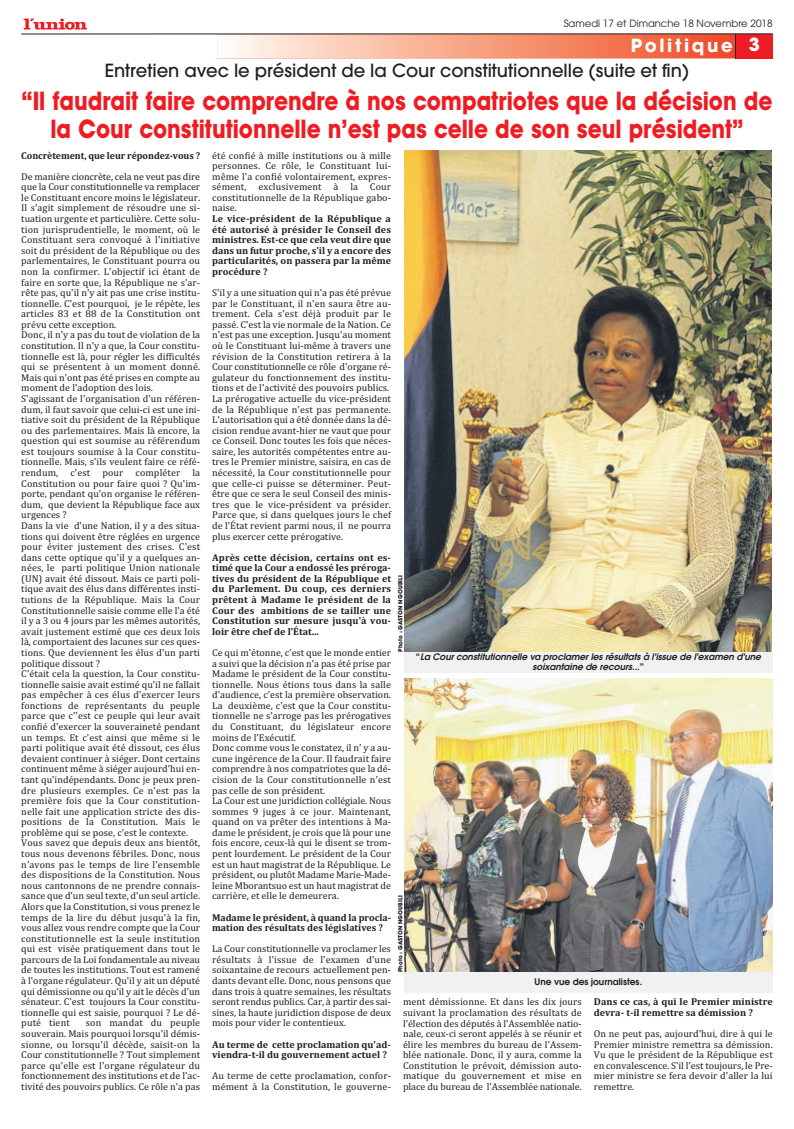
<style>
.page{position:relative;width:794px;height:1129px;background:#fff}
.page>*{position:absolute;margin:0;border:0;box-sizing:border-box;transform-origin:0 0}
.t1{font:700 26px/28px "Avant Garde BQ";color:#ee1d23;text-align:center;scale:.87 1}
.t2{font:500 18px "Avant Garde";color:#231f20}
.t3{font:700 18px "Avant Garde";letter-spacing:.15em;color:#fff}
.t4{font:10px/10.6px "Cambria";color:#231f20;text-align:justify}
.t5{font:700 10px/10.6px "Cambria";color:#231f20}
.t6{font:10px "Avant Garde";color:#231f20}
.t7{font:italic 600 9px/10.8px "Avant Garde";color:#231f20;text-align:center}
.t8{font:600 9px "Avant Garde";color:#231f20}
.t9{font:700 6px "Avant Garde BQ";color:#231f20}
.s1{font-style:normal}
</style>
<div class="page">
<img style="left:21px;top:18px;width:68px;height:16px">
<svg style="left:24px;top:19px;width:63px;height:11px"></svg>
<div style="left:217px;top:34px;width:553px;height:24px;background:linear-gradient(to right,#fffbee,#eb3e12)"></div>
<div style="left:736px;top:34px;width:36px;height:24px;background:#ee1d23"></div>
<hr style="left:21px;top:34px;width:751px;height:1px;background:#231f20">
<img style="left:404px;top:151px;width:368px;height:500px">
<div style="left:404px;top:652px;width:368px;height:20px;background:#f0f1f2"></div>
<img style="left:404px;top:678px;width:368px;height:293px">
<div style="left:404px;top:972px;width:368px;height:20px;background:#f0f1f2"></div>
<p class="t6" style="left:563px;top:19px;width:210px">Samedi 17 et Dimanche 18 Novembre 2018</p>
<h2 class="t3" style="left:631px;top:38px;width:130px">Politique 3</h2>
<h2 class="t2" style="left:105px;top:64px;width:586px">Entretien avec le président de la Cour constitutionnelle (suite et fin)</h2>
<h1 class="t1" style="left:21px;top:87px;width:865px">“Il faudrait faire comprendre à nos compatriotes que la décision de la Cour constitutionnelle n’est pas celle de son seul président”</h1>
<p class="t5" style="left:21px;top:150px;width:180px">Concrètement, que leur répondez-vous ?</p>
<p class="t4" style="left:21px;top:171px;width:180px;text-align:left">De manière cioncrète, cela ne veut pas dire que la Cour constitutionnelle va remplacer le Constituant encore moins le législateur.<br>Il s'agit simplement de résoudre une si&shy;tuation urgente et particulière. Cette solu&shy;tion jurisprudentielle, le moment, où le Constituant sera convoqué à l'initiative soit du président de la République ou des parlementaires, le Constituant pourra ou non la confirmer. L'objectif ici étant de faire en sorte que, la République ne s'ar&shy;rête pas, qu'il n'y ait pas une crise institu&shy;tionnelle. C'est pourquoi, je le répète, les articles 83 et 88 de la Constitution ont prévu cette exception.<br>Donc, il n'y a pas du tout de violation de la constitution. Il n'y a que, la Cour constitu&shy;tionnelle est là, pour régler les difficultés qui se présentent à un moment donné.<br>Mais qui n'ont pas été prises en compte au moment de l'adoption des lois.<br>S'agissant de l'organisation d'un référen&shy;dum, il faut savoir que celui-ci est une ini&shy;tiative soit du président de la République ou des parlementaires. Mais là encore, la question qui est soumise au référendum est toujours soumise à la Cour constitu&shy;tionnelle. Mais, s'ils veulent faire ce réfé&shy;rendum, c'est pour compléter la Constitution ou pour faire quoi ? Qu'im&shy;porte, pendant qu'on organise le référen&shy;dum, que devient la République face aux urgences ?<br>Dans la vie d'une Nation, il y a des situa&shy;tions qui doivent être réglées en urgence pour éviter justement des crises. C'est dans cette optique qu'il y a quelques an&shy;nées, le parti politique Union nationale (UN) avait été dissout. Mais ce parti poli&shy;tique avait des élus dans différentes insti&shy;tutions de la République. Mais la Cour Constitutionnelle saisie comme elle l'a été il y a 3 ou 4 jours par les mêmes autorités, avait justement estimé que ces deux lois là, comportaient des lacunes sur ces ques&shy;tions. Que deviennent les élus d'un parti politique dissout ?<br>C'était cela la question, la Cour constitu&shy;tionnelle saisie avait estimé qu'il ne fallait pas empêcher à ces élus d'exercer leurs fonctions de représentants du peuple parce que c''est ce peuple qui leur avait confié d'exercer la souveraineté pendant un temps. Et c'est ainsi que même si le parti politique avait été dissout, ces élus devaient continuer à siéger. Dont certains continuent même à siéger aujourd'hui en&shy;tant qu'indépendants. Donc je peux pren&shy;dre plusieurs exemples. Ce n'est pas la première fois que la Cour constitution&shy;nelle fait une application stricte des dis&shy;positions de la Constitution. Mais le problème qui se pose, c'est le contexte.<br>Vous savez que depuis deux ans bientôt, tous nous devenons fébriles. Donc, nous n'avons pas le temps de lire l'ensemble des dispositions de la Constitution. Nous nous cantonnons de ne prendre connais&shy;sance que d'un seul texte, d'un seul article.<br>Alors que la Constitution, si vous prenez le temps de la lire du début jusqu'à la fin, vous allez vous rendre compte que la Cour constitutionnelle est la seule institution qui est visée pratiquement dans tout le parcours de la Loi fondamentale au niveau de toutes les institutions. Tout est ramené à l'organe régulateur. Qu'il y ait un député qui démissionne ou qu'il y ait le décès d'un sénateur. C'est toujours la Cour constitu&shy;tionnelle qui est saisie, pourquoi ? Le dé&shy;puté tient</p>
<p class="t4" style="left:21px;top:1017px;width:180px;text-indent:64px">son mandat du peuple souverain. Mais pourquoi lorsqu'il démis&shy;sionne, ou lorsqu'il décède, saisit-on la Cour constitutionnelle ? Tout simplement parce qu'elle est l'organe régulateur du fonctionnement des institutions et de l'ac&shy;tivité des pouvoirs publics. Ce rôle n'a pas</p>
<p class="t4" style="left:212px;top:150px;width:180px">été confié à mille institutions ou à mille personnes. Ce rôle, le Constituant lui&shy;même l'a confié volontairement, expres&shy;sément, exclusivement à la Cour constitutionnelle de la République gabo&shy;naise.</p>
<p class="t5" style="left:212px;top:213px;width:180px;text-align:justify">Le vice-président de la République a été autorisé à présider le Conseil des ministres. Est-ce que cela veut dire que dans un futur proche, s'il y a encore des particularités, on passera par la même procédure ?</p>
<p class="t4" style="left:212px;top:287px;width:180px;text-align:left">S'il y a une situation qui n'a pas été prévue par le Constituant, il n'en saura être au&shy;trement. Cela s'est déjà produit par le passé. C'est la vie normale de la Nation. Ce n'est pas une exception. Jusqu'au moment où le Constituant lui-même à travers une révision de la Constitution retirera à la Cour constitutionnelle ce rôle d'organe ré&shy;gulateur du fonctionnement des institu&shy;tions et de l'activité des pouvoirs publics.<br>La prérogative actuelle du vice-président de la République n'est pas permanente.<br>L'autorisation qui a été donnée dans la dé&shy;cision rendue avant-hier ne vaut que pour ce Conseil. Donc toutes les fois que néces&shy;saire, les autorités compétentes entre au&shy;tres le Premier ministre, saisira, en cas de nécessité, la Cour constitutionnelle pour que celle-ci puisse se déterminer. Peut&shy;être que ce sera le seul Conseil des minis&shy;tres que le vice-président va présider.<br>Parce que, si dans quelques jours le chef de l’État revient parmi nous, il ne pourra plus exercer cette prérogative.</p>
<p class="t5" style="left:212px;top:552px;width:180px;text-align:justify">Après cette décision, certains ont es&shy;timé que la Cour a endossé les préroga&shy;tives du président de la République et du Parlement. Du coup, ces derniers prêtent à Madame le président de la Cour des ambitions de se tailler une Constitution sur mesure jusqu'à vou&shy;loir être chef de l’État...</p>
<p class="t4" style="left:212px;top:647px;width:180px;text-align:left">Ce qui m'étonne, c'est que le monde entier a suivi que la décision n'a pas été prise par Madame le président de la Cour constitu&shy;tionnelle. Nous étions tous dans la salle d'audience, c'est la première observation.<br>La deuxième, c'est que la Cour constitu&shy;tionnelle ne s'arroge pas les prérogatives du Constituant, du législateur encore moins de l'Exécutif.<br>Donc comme vous le constatez, il n' y a au&shy;cune ingérence de la Cour. Il faudrait faire comprendre à nos compatriotes que la dé&shy;cision de la Cour constitutionnelle n'est pas celle de son président.<br>La Cour est une juridiction collégiale. Nous sommes 9 juges à ce jour. Maintenant, quand on va prêter des intentions à Ma&shy;dame le président, je crois que là pour une fois encore, ceux-là qui le disent se trom&shy;pent lourdement. Le président de la Cour est un haut magistrat de la République. Le président, ou plutôt Madame Marie-Made&shy;leine Mborantsuo est un haut magistrat de carrière, et elle le demeurera.</p>
<p class="t5" style="left:212px;top:911px;width:180px">Madame le président, à quand la procla&shy;mation des résultats des législatives ?</p>
<p class="t4" style="left:212px;top:943px;width:180px">La Cour constitutionnelle va proclamer les résultats à l'issue de l'examen d'une soixantaine de recours actuellement pen&shy;dants devant elle. Donc, nous pensons que dans trois à quatre semaines, les résultats seront rendus publics. Car, à partir des sai&shy;sines, la haute juridiction dispose de deux mois pour vider le contentieux.</p>
<p class="t5" style="left:212px;top:1038px;width:180px">Au terme de cette proclamation qu'ad&shy;viendra-t-il du gouvernement actuel ?</p>
<p class="t4" style="left:212px;top:1070px;width:180px">Au terme de cette proclamation, confor&shy;mément à la Constitution, le gouverne-</p>
<p class="t9" style="left:397px;top:651px;width:78px;rotate:-90deg">Photo : GASTON NGOUBILI</p>
<p class="t7" style="left:416px;top:651px;width:348px"><span class="s1">“</span> La Cour constitutionnelle va proclamer les résultats à l'issue de l'examen d'une soixantaine de recours...<span class="s1">”</span></p>
<p class="t9" style="left:397px;top:971px;width:78px;rotate:-90deg">Photo : GASTON NGOUBILI</p>
<p class="t8" style="left:534px;top:978px;width:109px">Une vue des journalistes.</p>
<p class="t4" style="left:403px;top:996px;width:180px">ment démissionne. Et dans les dix jours suivant la proclamation des résultats de l'élection des députés à l'Assemblée natio&shy;nale, ceux-ci seront appelés à se réunir et élire les membres du bureau de l'Assem&shy;blée nationale. Donc, il y aura, comme la Constitution le prévoit, démission auto&shy;matique du gouvernement et mise en place du bureau de l'Assemblée nationale.</p>
<p class="t5" style="left:594px;top:996px;width:180px">Dans ce cas, à qui le Premier ministre devra- t-il remettre sa démission ?</p>
<p class="t4" style="left:594px;top:1028px;width:180px">On ne peut pas, aujourd'hui, dire à qui le Premier ministre remettra sa démission.<br>Vu que le président de la République est en convalescence. S'il l'est toujours, le Pre&shy;mier ministre se fera devoir d'aller la lui remettre.</p>
</div>
